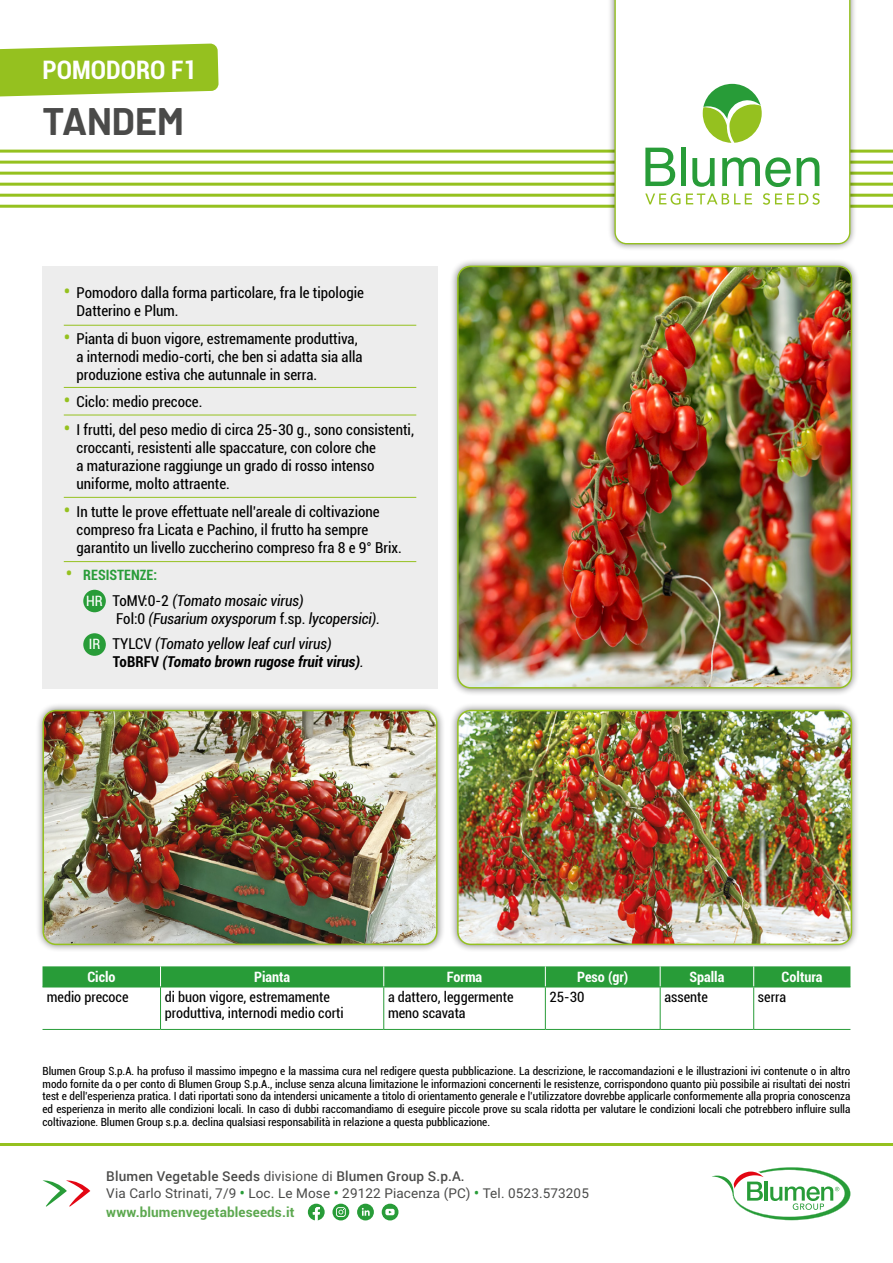
<style>
.page{position:relative;width:893px;height:1263px;background:#fff}
.page>*{position:absolute;margin:0;border:0;box-sizing:border-box;transform-origin:0 0}
.t1{font:700 37.5px "Barlow";color:#4a4a49}
.t2{font:700 condensed 25.5px "Roboto";color:#fff}
.t3{font:condensed 15px/18px "Roboto";color:#000}
.t4{font:italic condensed 15px/18px "Roboto";color:#000}
.t5{font:italic 700 condensed 15px/18px "Roboto";color:#000}
.t6{font:condensed 14.25px/16.5px "Roboto";color:#000}
.t7{font:700 condensed 14.25px "Roboto";color:#fff}
.t8{font:700 condensed 14.25px "Roboto";color:#289c38}
.t9{font:13.5px/16.2px "Roboto";letter-spacing:.01em;color:#4a4a49}
.t10{font:700 13.5px "Roboto";letter-spacing:.01em;color:#5ca84f}
.t11{font:condensed 11.25px/12.8px "Roboto";color:#000;text-align:justify}
.s1{font-weight:700;font-stretch:normal;font-size:18px;color:#95c11f}
.s2{font-stretch:normal;font-size:18px;color:#95c11f}
.s3{font-style:normal;font-size:14.25px;color:#fff}
.s4{font-style:normal}
.s5{font-weight:400;font-style:normal;font-size:14.25px;color:#fff}
.s6{font-weight:400;font-style:normal}
.s7{font-weight:400}
.s8{font-weight:500}
.s9{font-weight:700;color:#289c38}
</style>
<div class="page">
<hr style="left:0;top:1143px;width:893px;height:3px;background:#95c11f">
<svg style="left:0;top:43px;width:219px;height:54px;background:#a2c83b"></svg>
<div style="left:449px;top:258px;width:411px;height:438px;background:#000;opacity:.5"></div>
<img style="left:458px;top:266px;width:393px;height:422px">
<div style="left:457px;top:266px;width:395px;height:422px;border:2px solid #95c11f;border-radius:13px"></div>
<div style="left:449px;top:702px;width:411px;height:251px;background:#000;opacity:.5"></div>
<img style="left:458px;top:710px;width:393px;height:234px">
<div style="left:457px;top:710px;width:395px;height:235px;border:2px solid #95c11f;border-radius:13px"></div>
<div style="left:35px;top:702px;width:410px;height:251px;background:#000;opacity:.5"></div>
<img style="left:43px;top:710px;width:394px;height:234px">
<div style="left:43px;top:710px;width:395px;height:235px;border:2px solid #95c11f;border-radius:13px"></div>
<svg style="left:712px;top:1167px;width:138px;height:53px"></svg>
<div style="left:382px;top:1204px;width:16px;height:16px;background:#289c38;border-radius:50%"></div>
<svg style="left:385px;top:1209px;width:10px;height:6px"></svg>
<div style="left:332px;top:1204px;width:17px;height:16px;background:#289c38;border-radius:50%"></div>
<svg style="left:336px;top:1207px;width:10px;height:10px"></svg>
<svg style="left:308px;top:1204px;width:17px;height:16px"></svg>
<div style="left:357px;top:1204px;width:17px;height:16px;background:#289c38;border-radius:50%"></div>
<svg style="left:362px;top:1208px;width:8px;height:8px"></svg>
<svg style="left:43px;top:1180px;width:47px;height:27px"></svg>
<div style="left:43px;top:266px;width:395px;height:422px;background:#ededed"></div>
<div style="left:83px;top:590px;width:23px;height:22px;background:#289c38;border-radius:50%"></div>
<div style="left:83px;top:633px;width:23px;height:23px;background:#289c38;border-radius:50%"></div>
<hr style="left:64px;top:325px;width:352px;height:1px;background:#95c11f">
<hr style="left:64px;top:387px;width:352px;height:1px;background:#95c11f">
<hr style="left:64px;top:415px;width:352px;height:1px;background:#95c11f">
<hr style="left:64px;top:497px;width:352px;height:1px;background:#95c11f">
<hr style="left:64px;top:561px;width:352px;height:1px;background:#95c11f">
<hr style="left:0;top:150px;width:893px;height:3px;background:#95c11f">
<hr style="left:0;top:183px;width:893px;height:3px;background:#95c11f">
<hr style="left:0;top:161px;width:893px;height:3px;background:#95c11f">
<hr style="left:0;top:194px;width:893px;height:3px;background:#95c11f">
<hr style="left:0;top:172px;width:893px;height:3px;background:#95c11f">
<hr style="left:0;top:205px;width:893px;height:3px;background:#95c11f">
<div style="left:607px;top:0;width:251px;height:251px;background:#000;opacity:.5"></div>
<svg style="left:614px;top:0;width:236px;height:244px"></svg>
<svg style="left:645px;top:148px;width:30px;height:38px"></svg>
<hr style="left:681px;top:148px;width:4px;height:38px;background:#289c38">
<svg style="left:692px;top:158px;width:23px;height:29px"></svg>
<svg style="left:722px;top:157px;width:69px;height:30px"></svg>
<svg style="left:797px;top:157px;width:22px;height:29px"></svg>
<svg style="left:645px;top:193px;width:107px;height:12px"></svg>
<svg style="left:763px;top:193px;width:57px;height:12px"></svg>
<svg style="left:703px;top:84px;width:59px;height:59px"></svg>
<div style="left:43px;top:966px;width:807px;height:21px;background:#289c38"></div>
<hr style="left:43px;top:987px;width:118px;height:1px;background:#289c38">
<hr style="left:43px;top:1029px;width:118px;height:1px;background:#289c38">
<hr style="left:160px;top:987px;width:1px;height:42px;background:#289c38">
<hr style="left:161px;top:987px;width:223px;height:1px;background:#289c38">
<hr style="left:161px;top:1029px;width:223px;height:1px;background:#289c38">
<hr style="left:383px;top:987px;width:1px;height:42px;background:#289c38">
<hr style="left:384px;top:987px;width:161px;height:1px;background:#289c38">
<hr style="left:384px;top:1029px;width:161px;height:1px;background:#289c38">
<hr style="left:545px;top:987px;width:1px;height:42px;background:#289c38">
<hr style="left:545px;top:987px;width:115px;height:1px;background:#289c38">
<hr style="left:545px;top:1029px;width:115px;height:1px;background:#289c38">
<hr style="left:660px;top:987px;width:1px;height:42px;background:#289c38">
<hr style="left:753px;top:987px;width:1px;height:42px;background:#289c38">
<hr style="left:660px;top:987px;width:94px;height:1px;background:#289c38">
<hr style="left:754px;top:987px;width:96px;height:1px;background:#289c38">
<hr style="left:660px;top:1029px;width:94px;height:1px;background:#289c38">
<hr style="left:754px;top:1029px;width:96px;height:1px;background:#289c38">
<h2 class="t2" style="left:43px;top:52px;width:156px">POMODORO F1</h2>
<h1 class="t1" style="left:43px;top:93px;width:143px">TANDEM</h1>
<h3 class="t3" style="left:77px;top:283px;width:289px;text-indent:-13px"><span class="s1">•</span> Pomodoro dalla forma particolare, fra le tipologie<br>Datterino e Plum.</h3>
<h3 class="t3" style="left:77px;top:329px;width:288px;text-indent:-13px"><span class="s1">•</span> Pianta di buon vigore, estremamente produttiva, a internodi medio-corti, che ben si adatta sia alla produzione estiva che autunnale in serra.</h3>
<h3 class="t3" style="left:64px;top:392px;width:140px"><span class="s1">•</span> Ciclo: medio precoce.</h3>
<h3 class="t3" style="left:77px;top:420px;width:339px;text-indent:-13px"><span class="s1">•</span> I frutti, del peso medio di circa 25-30 g., sono consistenti, croccanti, resistenti alle spaccature, con colore che<br>a maturazione raggiunge un grado di rosso intenso uniforme, molto attraente.</h3>
<h3 class="t3" style="left:77px;top:502px;width:327px;text-indent:-13px"><span class="s1">•</span> In tutte le prove effettuate nell’areale di coltivazione compreso fra Licata e Pachino, il frutto ha sempre garantito un livello zuccherino compreso fra 8 e 9° Brix.</h3>
<p class="t8" style="left:66px;top:565px;width:93px"><span class="s2">•</span> RESISTENZE:</p>
<h3 class="t4" style="left:116px;top:591px;width:265px;text-indent:-30px"><span class="s3">HR</span> <span class="s4">ToMV:0-2</span> (Tomato mosaic virus)<br><span class="s4">Fol:0</span> (Fusarium oxysporum <span class="s4">f.sp.</span> lycopersici).</h3>
<h3 class="t5" style="left:113px;top:634px;width:252px;text-indent:-24px"><span class="s5">IR</span> <span class="s6">TYLCV</span> <span class="s7">(Tomato yellow leaf curl virus)<br></span><span class="s4">ToBRFV</span> (Tomato brown rugose fruit virus)<span class="s7">.</span></h3>
<p class="t7" style="left:87px;top:967px;width:30px">Ciclo</p>
<p class="t7" style="left:254px;top:967px;width:38px">Pianta</p>
<p class="t7" style="left:447px;top:967px;width:37px">Forma</p>
<p class="t7" style="left:577px;top:967px;width:53px">Peso (gr)</p>
<p class="t7" style="left:689px;top:967px;width:36px">Spalla</p>
<p class="t7" style="left:782px;top:967px;width:42px">Coltura</p>
<p class="t6" style="left:47px;top:988px;width:83px">medio precoce</p>
<p class="t6" style="left:165px;top:988px;width:180px">di buon vigore, estremamente produttiva, internodi medio corti</p>
<p class="t6" style="left:388px;top:988px;width:127px">a dattero, leggermente meno scavata</p>
<p class="t6" style="left:550px;top:988px;width:36px">25-30</p>
<p class="t6" style="left:664px;top:988px;width:45px">assente</p>
<p class="t6" style="left:758px;top:988px;width:30px">serra</p>
<p class="t11" style="left:43px;top:1064px;width:809px">Blumen Group S.p.A. ha profuso il massimo impegno e la massima cura nel redigere questa pubblicazione. La descrizione, le raccomandazioni e le illustrazioni ivi contenute o in altro modo fornite da o per conto di Blumen Group S.p.A., incluse senza alcuna limitazione le informazioni concernenti le resistenze, corrispondono quanto più possibile ai risultati dei nostri test e dell’esperienza pratica. I dati riportati sono da intendersi unicamente a titolo di orientamento generale e l’utilizzatore dovrebbe applicarle conformemente alla propria conoscenza ed esperienza in merito alle condizioni locali. In caso di dubbi raccomandiamo di eseguire piccole prove su scala ridotta per valutare le condizioni locali che potrebbero influire sulla coltivazione. Blumen Group s.p.a. declina qualsiasi responsabilità in relazione a questa pubblicazione.</p>
<p class="t9" style="left:106px;top:1168px;width:484px"><span class="s8">Blumen Vegetable Seeds</span> divisione di <span class="s8">Blumen Group S.p.A.<br></span>Via Carlo Strinati, 7/9 <span class="s9">•</span> Loc. Le Mose <span class="s9">•</span> 29122 Piacenza (PC) <span class="s9">•</span> Tel. 0523.573205</p>
<p class="t10" style="left:106px;top:1203px;width:190px">www.blumenvegetableseeds.it</p>
</div>
